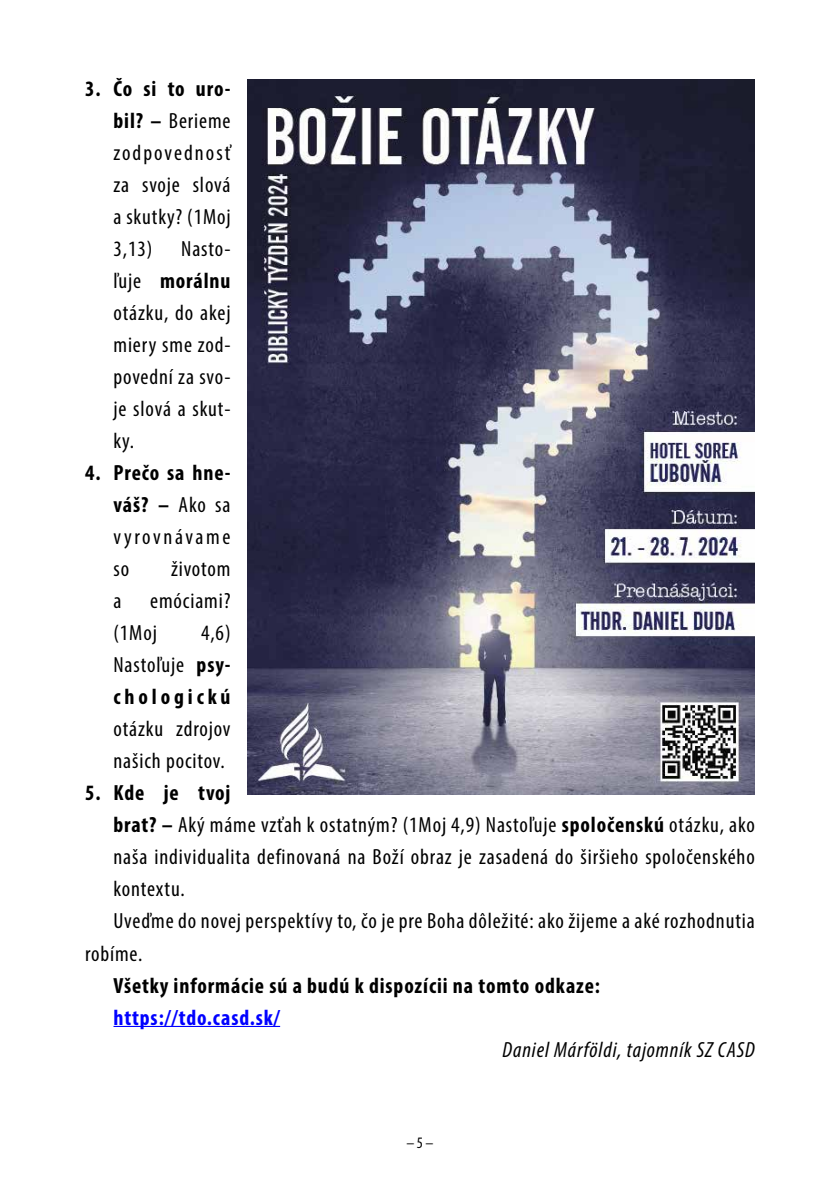
<style>
.page{position:relative;width:840px;height:1191px;background:#fff}
.page>*{position:absolute;margin:0;border:0;box-sizing:border-box;transform-origin:0 0}
.t1{font:condensed 22px/32px "Myriad Pro";letter-spacing:.04em;color:#000;text-align:justify}
.t2{font:700 condensed 22px/32px "Myriad Pro";letter-spacing:.04em;color:#000;text-align:justify}
.t3{font:italic condensed 22px "Myriad Pro";letter-spacing:.04em;color:#000}
.t4{font:700 condensed 22px "Myriad Pro";letter-spacing:.04em;color:#00f}
.t5{font:condensed 16px "Myriad Pro";color:#000}
.s1{font-weight:700}
.s2{font-weight:400}
</style>
<div class="page">
<hr style="left:113px;top:1026px;width:167px;height:1px;background:#00f">
<img style="left:247px;top:79px;width:507px;height:716px">
<p class="t1" style="left:113px;top:72px;width:119px;text-indent:-28px"><span class="s1">3. Čo si to uro&shy;bil? –</span> Berieme zodpovednosť za svoje slová a skutky? (1Moj 3,13)</p>
<p class="t1" style="left:113px;top:232px;width:118px;text-indent:68px">Nasto&shy;ľuje <span class="s1">morálnu </span>otázku, do akej miery sme zod&shy;povední za svo&shy;je slová a skut&shy;ky.</p>
<p class="t2" style="left:113px;top:456px;width:118px;text-indent:-28px">4. Prečo sa hne&shy;váš? – <span class="s2">Ako sa vyrovnávame so</span></p>
<p class="t1" style="left:171px;top:552px;width:61px">životom</p>
<p class="t1" style="left:113px;top:584px;width:118px;text-indent:37px">emóciami? (1Moj</p>
<p class="t1" style="left:113px;top:584px;width:10px">a</p>
<p class="t2" style="left:113px;top:616px;width:118px;text-indent:88px"><span class="s2">4,6)<br>Nastoľuje</span> psy&shy;chologickú</p>
<p class="t1" style="left:113px;top:713px;width:118px">otázku zdrojov našich pocitov.</p>
<p class="t2" style="left:85px;top:776px;width:147px">5. Kde je tvoj</p>
<p class="t1" style="left:113px;top:809px;width:642px"><span class="s1">brat? –</span> Aký máme vzťah k ostatným? (1Moj 4,9) Nastoľuje <span class="s1">spoločenskú</span> otázku, ako</p>
<p class="t1" style="left:113px;top:841px;width:642px">naša individualita definovaná na Boží obraz je zasadená do širšieho spoločenského</p>
<p class="t1" style="left:113px;top:873px;width:73px">kontextu.</p>
<p class="t1" style="left:113px;top:905px;width:642px">Uveďme do novej perspektívy to, čo je pre Boha dôležité: ako žijeme a aké rozhodnutia</p>
<p class="t1" style="left:85px;top:937px;width:59px">robíme.</p>
<p class="t2" style="left:113px;top:968px;width:487px">Všetky informácie sú a budú k dispozícii na tomto odkaze:</p>
<p class="t4" style="left:113px;top:1003px;width:168px">https://tdo.casd.sk/</p>
<p class="t3" style="left:502px;top:1036px;width:253px">Daniel Márföldi, tajomník SZ CASD</p>
<p class="t5" style="left:406px;top:1133px;width:29px">– 5 –</p>
</div>
